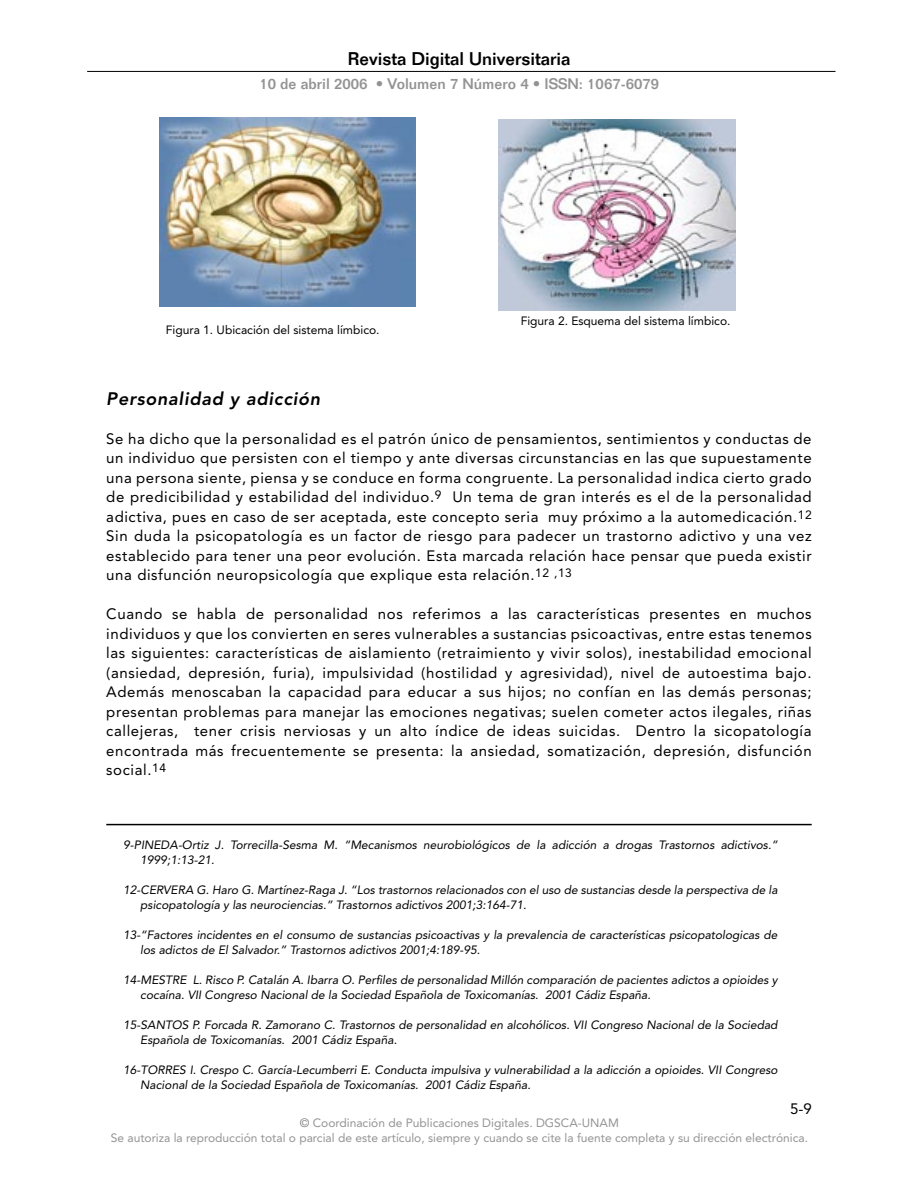
<style>
.page{position:relative;width:918px;height:1188px;background:#fff}
.page>*{position:absolute;margin:0;border:0;box-sizing:border-box;transform-origin:0 0}
.t1{font:500 18px "Folio";color:#000}
.Subtitulos_2{font:italic 800 18px "Avenir";letter-spacing:.04em;color:#000}
.cuerpo{font:15px/19.5px "Avenir";letter-spacing:.04em;color:#000;text-align:justify}
.t2{font:500 15px "Folio";color:#939393}
.nota_al_pie{font:italic 12px/15px "Avenir";color:#000}
.t3{font:12px/15px "Avenir";color:#939393;text-align:center}
.pie_de_foto{font:12px "Avenir";color:#000}
.s1{color:#7c7c7c}
</style>
<div class="page">
<hr style="left:87px;top:71px;width:749px;height:1px;background:#000">
<hr style="left:106px;top:824px;width:706px;height:1px;background:#000">
<img style="left:159px;top:117px;width:256px;height:189px">
<img style="left:499px;top:119px;width:237px;height:192px">
<p class="t1" style="left:348px;top:48px;width:224px">Revista Digital Universitaria</p>
<p class="t2" style="left:259px;top:75px;width:401px">10 de abril 2006 • Volumen 7 Número 4 • ISSN: 1067-6079</p>
<p class="pie_de_foto" style="left:166px;top:323px;width:215px">Figura 1. Ubicación del sistema límbico.</p>
<p class="pie_de_foto" style="left:521px;top:314px;width:211px">Figura 2. Esquema del sistema límbico.</p>
<p class="Subtitulos_2" style="left:106px;top:388px;width:215px">Personalidad y adicción</p>
<p class="cuerpo" style="left:106px;top:429px;width:707px">Se ha dicho que la personalidad es el patrón único de pensamientos, sentimientos y conductas de un individuo que persisten con el tiempo y ante diversas circunstancias en las que supuestamente una persona siente, piensa y se conduce en forma congruente. La personalidad indica cierto grado de predicibilidad y estabilidad del individuo.<sup>9</sup> Un tema de gran interés es el de la personalidad adictiva, pues en caso de ser aceptada, este concepto seria muy próximo a la automedicación.<sup>12<br></sup>Sin duda la psicopatología es un factor de riesgo para padecer un trastorno adictivo y una vez establecido para tener una peor evolución. Esta marcada relación hace pensar que pueda existir una disfunción neuropsicología que explique esta relación.<sup>12</sup> <sup>,13</sup></p>
<p class="cuerpo" style="left:106px;top:605px;width:707px">Cuando se habla de personalidad nos referimos a las características presentes en muchos individuos y que los convierten en seres vulnerables a sustancias psicoactivas, entre estas tenemos las siguientes: características de aislamiento (retraimiento y vivir solos), inestabilidad emocional (ansiedad, depresión, furia), impulsividad (hostilidad y agresividad), nivel de autoestima bajo.<br>Además menoscaban la capacidad para educar a sus hijos; no confían en las demás personas; presentan problemas para manejar las emociones negativas; suelen cometer actos ilegales, riñas callejeras, tener crisis nerviosas y un alto índice de ideas suicidas. Dentro la sicopatología encontrada más frecuentemente se presenta: la ansiedad, somatización, depresión, disfunción social.<sup>14</sup></p>
<p class="nota_al_pie" style="left:140px;top:837px;width:639px;text-indent:-17px">9-PINEDA-Ortiz J. Torrecilla-Sesma M. “Mecanismos neurobiológicos de la adicción a drogas Trastornos adictivos.”<br>1999;1:13-21.</p>
<p class="nota_al_pie" style="left:140px;top:882px;width:639px;text-indent:-17px">12-CERVERA G. Haro G. Martínez-Raga J. “Los trastornos relacionados con el uso de sustancias desde la perspectiva de la psicopatología y las neurociencias.” Trastornos adictivos 2001;3:164-71.</p>
<p class="nota_al_pie" style="left:140px;top:927px;width:639px;text-indent:-17px">13-“Factores incidentes en el consumo de sustancias psicoactivas y la prevalencia de características psicopatologicas de los adictos de El Salvador.” Trastornos adictivos 2001;4:189-95.</p>
<p class="nota_al_pie" style="left:140px;top:972px;width:639px;text-indent:-17px">14-MESTRE L. Risco P. Catalán A. Ibarra O. Perfiles de personalidad Millón comparación de pacientes adictos a opioides y cocaína. VII Congreso Nacional de la Sociedad Española de Toxicomanías. 2001 Cádiz España.</p>
<p class="nota_al_pie" style="left:140px;top:1017px;width:639px;text-indent:-17px">15-SANTOS P. Forcada R. Zamorano C. Trastornos de personalidad en alcohólicos. VII Congreso Nacional de la Sociedad<br>Española de Toxicomanías. 2001 Cádiz España.</p>
<p class="nota_al_pie" style="left:140px;top:1062px;width:639px;text-indent:-17px">16-TORRES I. Crespo C. García-Lecumberri E. Conducta impulsiva y vulnerabilidad a la adicción a opioides. VII Congreso<br>Nacional de la Sociedad Española de Toxicomanías. 2001 Cádiz España.</p>
<p class="cuerpo" style="left:790px;top:1099px;width:23px">5-9</p>
<p class="t3" style="left:111px;top:1116px;width:699px"><span class="s1">©</span> Coordinación de Publicaciones Digitales. DGSCA-UNAM<br>Se autoriza la reproducción total o parcial de este artículo, siempre y cuando se cite la fuente completa y su dirección electrónica.</p>
</div>
